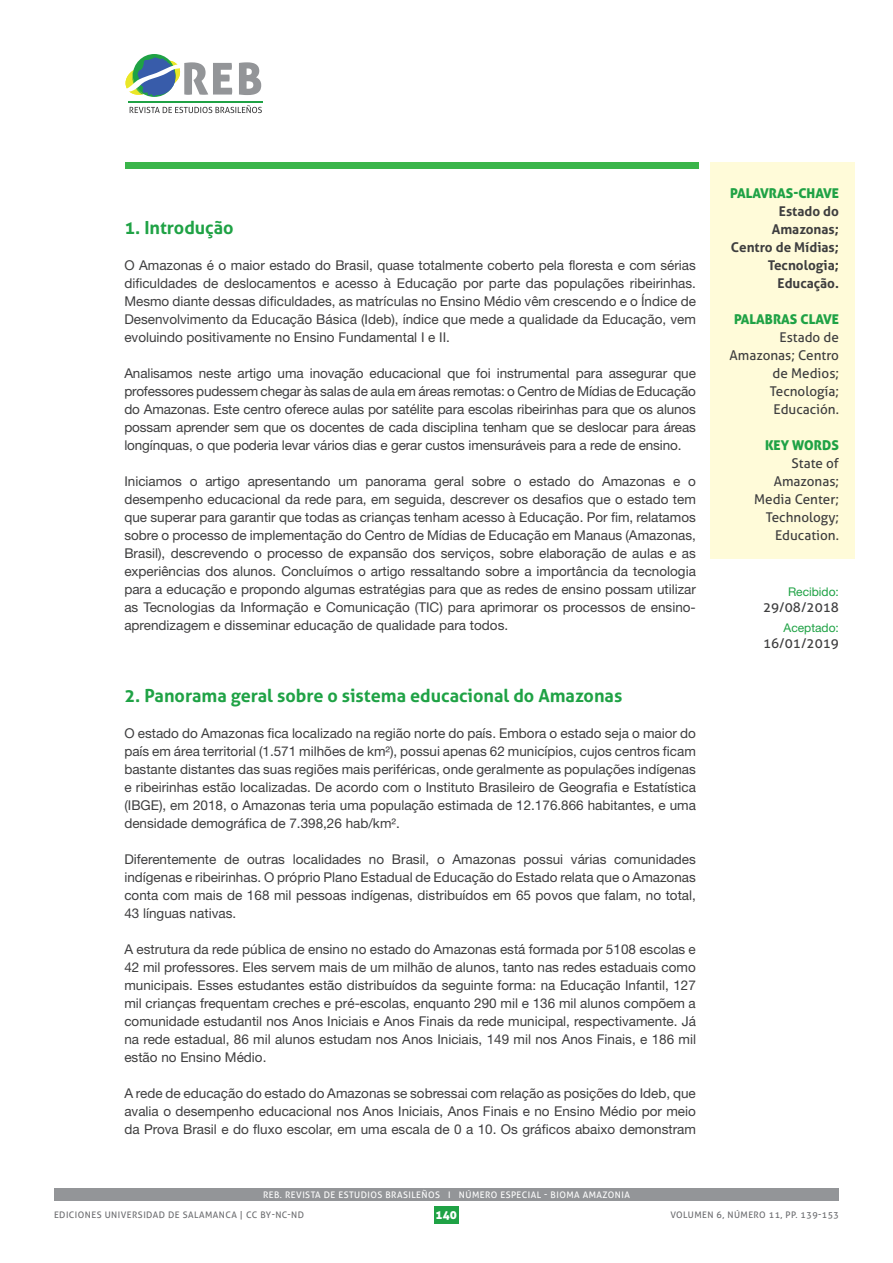
<style>
.page{position:relative;width:893px;height:1263px;background:#fff}
.page>*{position:absolute;margin:0;border:0;box-sizing:border-box;transform-origin:0 0}
.Subtítulo_I{font:700 18px "Aller";color:#1fa245}
.t1{font:13.5px/18px "Helvetica Neue";color:#3e3e3f;text-align:justify}
.body{font:13.5px/18px "Aller";color:#3e3e3f;text-align:right}
.t2{font:700 13.5px/18px "Aller";color:#3e3e3f;text-align:right}
.body-2{font:13.5px "Aller Display";color:#1fa245}
.body-3{font:12px "Helvetica Neue";color:#1fa245}
.t3{font:12px "Aller Display";color:#fff}
.t4{font:9px "Aller";letter-spacing:.05em;color:#6c6d70}
.t5{font:9px "Aller";letter-spacing:.05em;color:#fff}
</style>
<div class="page">
<div style="left:54px;top:1188px;width:785px;height:13px;background:#939598"></div>
<div style="left:434px;top:1206px;width:25px;height:18px;background:#1fa245"></div>
<svg style="left:239px;top:62px;width:22px;height:33px"></svg>
<svg style="left:130px;top:105px;width:132px;height:8px"></svg>
<hr style="left:128px;top:101px;width:135px;height:2px;background:#1fa245">
<div style="left:133px;top:54px;width:43px;height:43px;background:#1fa245;border-radius:50%"></div>
<svg style="left:125px;top:57px;width:107px;height:40px"></svg>
<div style="left:125px;top:162px;width:573px;height:6px;background:#3ab54a"></div>
<div style="left:711px;top:162px;width:144px;height:396px;background:#fffbd9"></div>
<p class="Subtítulo_I" style="left:124px;top:217px;width:111px">1. Introdução</p>
<p class="t1" style="left:124px;top:256px;width:573px">O Amazonas é o maior estado do Brasil, quase totalmente coberto pela floresta e com sérias dificuldades de deslocamentos e acesso à Educação por parte das populações ribeirinhas.<br>Mesmo diante dessas dificuldades, as matrículas no Ensino Médio vêm crescendo e o Índice de Desenvolvimento da Educação Básica (Ideb), índice que mede a qualidade da Educação, vem evoluindo positivamente no Ensino Fundamental I e II.</p>
<p class="t1" style="left:124px;top:364px;width:573px">Analisamos neste artigo uma inovação educacional que foi instrumental para assegurar que professores pudessem chegar às salas de aula em áreas remotas: o Centro de Mídias de Educação do Amazonas. Este centro oferece aulas por satélite para escolas ribeirinhas para que os alunos possam aprender sem que os docentes de cada disciplina tenham que se deslocar para áreas longínquas, o que poderia levar vários dias e gerar custos imensuráveis para a rede de ensino.</p>
<p class="t1" style="left:124px;top:472px;width:573px">Iniciamos o artigo apresentando um panorama geral sobre o estado do Amazonas e o desempenho educacional da rede para, em seguida, descrever os desafios que o estado tem que superar para garantir que todas as crianças tenham acesso à Educação. Por fim, relatamos sobre o processo de implementação do Centro de Mídias de Educação em Manaus (Amazonas, Brasil), descrevendo o processo de expansão dos serviços, sobre elaboração de aulas e as experiências dos alunos. Concluímos o artigo ressaltando sobre a importância da tecnologia para a educação e propondo algumas estratégias para que as redes de ensino possam utilizar as Tecnologias da Informação e Comunicação (TIC) para aprimorar os processos de ensino&shy;aprendizagem e disseminar educação de qualidade para todos.</p>
<p class="Subtítulo_I" style="left:124px;top:685px;width:499px">2. Panorama geral sobre o sistema educacional do Amazonas</p>
<p class="t1" style="left:124px;top:724px;width:573px">O estado do Amazonas fica localizado na região norte do país. Embora o estado seja o maior do país em área territorial (1.571 milhões de km²), possui apenas 62 municípios, cujos centros ficam bastante distantes das suas regiões mais periféricas, onde geralmente as populações indígenas e ribeirinhas estão localizadas. De acordo com o Instituto Brasileiro de Geografia e Estatística (IBGE), em 2018, o Amazonas teria uma população estimada de 12.176.866 habitantes, e uma densidade demográfica de 7.398,26 hab/km².</p>
<p class="t1" style="left:124px;top:850px;width:573px">Diferentemente de outras localidades no Brasil, o Amazonas possui várias comunidades indígenas e ribeirinhas. O próprio Plano Estadual de Educação do Estado relata que o Amazonas conta com mais de 168 mil pessoas indígenas, distribuídos em 65 povos que falam, no total, 43 línguas nativas.</p>
<p class="t1" style="left:124px;top:940px;width:573px">A estrutura da rede pública de ensino no estado do Amazonas está formada por 5108 escolas e 42 mil professores. Eles servem mais de um milhão de alunos, tanto nas redes estaduais como municipais. Esses estudantes estão distribuídos da seguinte forma: na Educação Infantil, 127 mil crianças frequentam creches e pré-escolas, enquanto 290 mil e 136 mil alunos compõem a comunidade estudantil nos Anos Iniciais e Anos Finais da rede municipal, respectivamente. Já na rede estadual, 86 mil alunos estudam nos Anos Iniciais, 149 mil nos Anos Finais, e 186 mil estão no Ensino Médio.</p>
<p class="t1" style="left:124px;top:1084px;width:573px">A rede de educação do estado do Amazonas se sobressai com relação as posições do Ideb, que avalia o desempenho educacional nos Anos Iniciais, Anos Finais e no Ensino Médio por meio da Prova Brasil e do fluxo escolar, em uma escala de 0 a 10. Os gráficos abaixo demonstram</p>
<p class="body-2" style="left:730px;top:185px;width:110px">PALAVRAS-CHAVE</p>
<p class="t2" style="left:731px;top:202px;width:110px">Estado do<br>Amazonas;<br>Centro de Mídias;<br>Tecnologia;<br>Educação.</p>
<p class="body-2" style="left:734px;top:311px;width:106px">PALABRAS CLAVE</p>
<p class="body" style="left:730px;top:328px;width:111px">Estado de<br>Amazonas; Centro de Medios;<br>Tecnología;<br>Educación.</p>
<p class="body-2" style="left:765px;top:437px;width:75px">KEY WORDS</p>
<p class="body" style="left:754px;top:454px;width:86px">State of<br>Amazonas;<br>Media Center;<br>Technology;<br>Education.</p>
<p class="body-3" style="left:788px;top:584px;width:52px">Recibido:</p>
<p class="body" style="left:763px;top:598px;width:77px">29/08/2018</p>
<p class="body-3" style="left:784px;top:620px;width:57px">Aceptado:</p>
<p class="body" style="left:763px;top:634px;width:77px">16/01/2019</p>
<p class="t5" style="left:263px;top:1189px;width:368px">REB. REVISTA DE ESTUDIOS BRASILEÑOS I NÚMERO ESPECIAL - BIOMA AMAZONIA</p>
<p class="t4" style="left:54px;top:1210px;width:252px">EDICIONES UNIVERSIDAD DE SALAMANCA | CC BY-NC-ND</p>
<p class="t3" style="left:436px;top:1207px;width:23px">140</p>
<p class="t4" style="left:670px;top:1210px;width:170px">VOLUMEN 6, NÚMERO 11, PP. 139-153</p>
</div>
